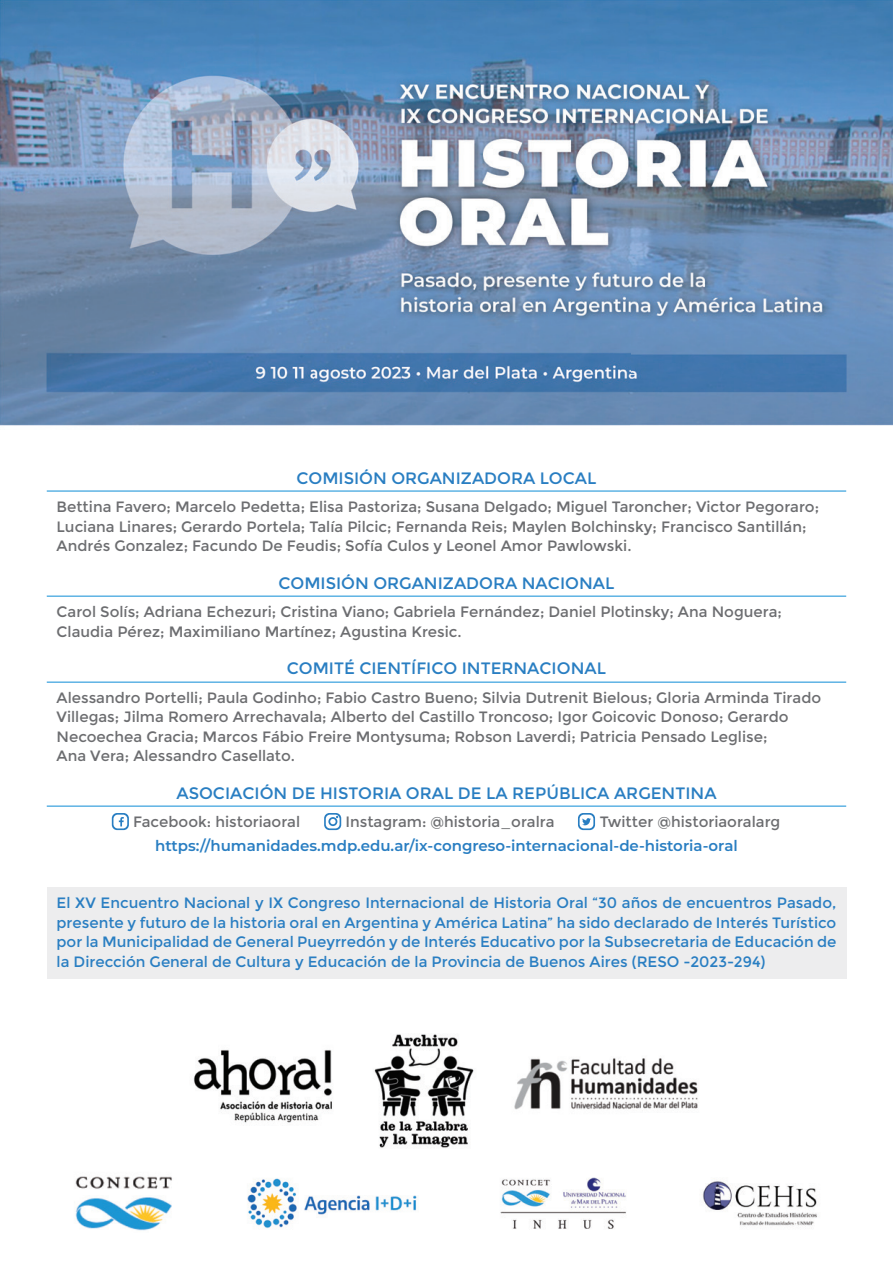
<style>
.page{position:relative;width:893px;height:1263px;background:#fff}
.page>*{position:absolute;margin:0;border:0;box-sizing:border-box;transform-origin:0 0}
.t1{font:16.5px "Montserrat";color:#297ec2}
.t2{font:15px/19.5px "Montserrat";color:#6c6d70}
.t3{font:15px/19.5px "Montserrat";color:#297ec2;text-align:justify}
.t4{font:600 15px "Montserrat";color:#297ec2}
</style>
<div class="page">
<img style="left:0;top:0;width:893px;height:1231px">
<div style="left:47px;top:887px;width:799px;height:92px;background:#ededee"></div>
<hr style="left:47px;top:490px;width:799px;height:2px;background:#5eb3e4">
<hr style="left:47px;top:595px;width:799px;height:2px;background:#5eb3e4">
<hr style="left:47px;top:681px;width:799px;height:2px;background:#5eb3e4">
<hr style="left:47px;top:805px;width:799px;height:2px;background:#5eb3e4">
<svg style="left:324px;top:813px;width:17px;height:17px"></svg>
<svg style="left:112px;top:813px;width:17px;height:17px"></svg>
<svg style="left:578px;top:813px;width:17px;height:17px"></svg>
<p class="t1" style="left:297px;top:468px;width:301px">COMISIÓN ORGANIZADORA LOCAL</p>
<p class="t2" style="left:57px;top:497px;width:764px">Bettina Favero; Marcelo Pedetta; Elisa Pastoriza; Susana Delgado; Miguel Taroncher; Victor Pegoraro;<br>Luciana Linares; Gerardo Portela; Talía Pilcic; Fernanda Reis; Maylen Bolchinsky; Francisco Santillán;<br>Andrés Gonzalez; Facundo De Feudis; Sofía Culos y Leonel Amor Pawlowski.</p>
<p class="t1" style="left:279px;top:573px;width:337px">COMISIÓN ORGANIZADORA NACIONAL</p>
<p class="t2" style="left:57px;top:602px;width:727px">Carol Solís; Adriana Echezuri; Cristina Viano; Gabriela Fernández; Daniel Plotinsky; Ana Noguera;<br>Claudia Pérez; Maximiliano Martínez; Agustina Kresic.</p>
<p class="t1" style="left:287px;top:659px;width:321px">COMITÉ CIENTÍFICO INTERNACIONAL</p>
<p class="t2" style="left:57px;top:688px;width:766px">Alessandro Portelli; Paula Godinho; Fabio Castro Bueno; Silvia Dutrenit Bielous; Gloria Arminda Tirado Villegas; Jilma Romero Arrechavala; Alberto del Castillo Troncoso; Igor Goicovic Donoso; Gerardo Necoechea Gracia; Marcos Fábio Freire Montysuma; Robson Laverdi; Patricia Pensado Leglise;<br>Ana Vera; Alessandro Casellato.</p>
<p class="t1" style="left:176px;top:783px;width:542px">ASOCIACIÓN DE HISTORIA ORAL DE LA REPÚBLICA ARGENTINA</p>
<p class="t2" style="left:133px;top:812px;width:169px">Facebook: historiaoral</p>
<p class="t2" style="left:345px;top:812px;width:211px">Instagram: @historia_oralra</p>
<p class="t2" style="left:600px;top:812px;width:182px">Twitter @historiaoralarg</p>
<p class="t4" style="left:155px;top:835px;width:584px">https://humanidades.mdp.edu.ar/ix-congreso-internacional-de-historia-oral</p>
<p class="t3" style="left:57px;top:893px;width:781px">El XV Encuentro Nacional y IX Congreso Internacional de Historia Oral “30 años de encuentros Pasado, presente y futuro de la historia oral en Argentina y América Latina” ha sido declarado de Interés Turístico por la Municipalidad de General Pueyrredón y de Interés Educativo por la Subsecretaria de Educación de la Dirección General de Cultura y Educación de la Provincia de Buenos Aires (RESO -2023-294)</p>
</div>
